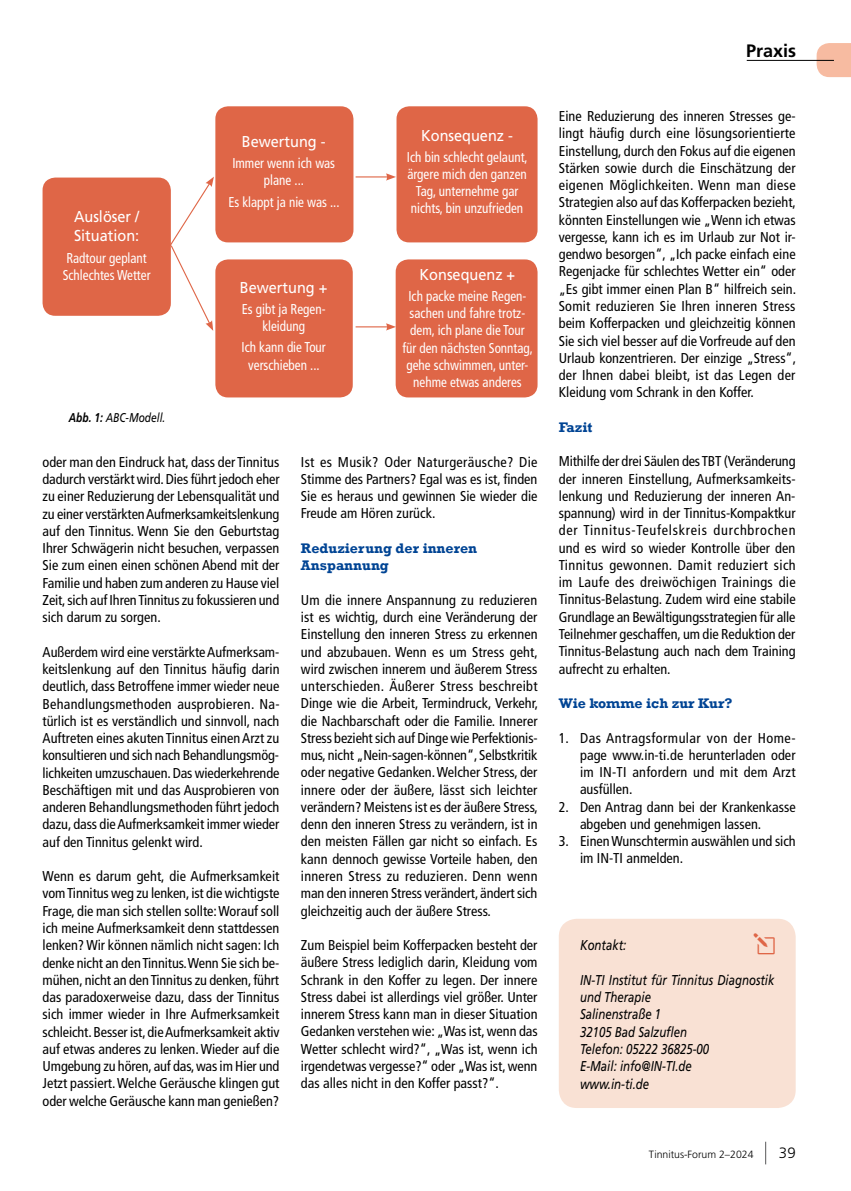
<style>
.page{position:relative;width:851px;height:1191px;background:#fff}
.page>*{position:absolute;margin:0;border:0;box-sizing:border-box;transform-origin:0 0}
.t1{font:21px "Elegant Icons";color:#df6647}
.t2{font:700 18px "Frutiger";color:#000}
.t3{font:15.75px/18.9px "Frutiger";color:#fff;scale:.92 1}
.t4{font:300 15px "Frutiger";color:#000}
.t5{font:condensed 14.25px/17.2px "Frutiger";color:#000;text-align:justify}
.t6{font:condensed 14.25px/17.1px "Frutiger";color:#fff;text-align:center;scale:.92 1}
.t7{font:italic 14.25px/17.2px "Frutiger";color:#000;scale:.8 1}
.t8{font:700 14.25px/17.2px "Rockwell";color:#004494}
.t9{font:italic 12.75px "Frutiger";color:#000;scale:.8 1}
.t10{font:300 10.5px "Frutiger";color:#000}
.s1{font-weight:700}
</style>
<div class="page">
<svg style="left:765px;top:1141px;width:1px;height:23px"></svg>
<div style="left:558px;top:918px;width:237px;height:190px;background:#f9e1d4;border-radius:18px"></div>
<svg style="left:816px;top:43px;width:34px;height:34px"></svg>
<hr style="left:746px;top:60px;width:87px;height:1px;background:#000">
<div style="left:43px;top:177px;width:128px;height:139px;background:#df6647;border-radius:13px"></div>
<div style="left:215px;top:106px;width:138px;height:136px;background:#df6647;border-radius:13px"></div>
<div style="left:215px;top:259px;width:138px;height:138px;background:#df6647;border-radius:13px"></div>
<div style="left:396px;top:106px;width:141px;height:136px;background:#df6647;border-radius:13px"></div>
<div style="left:395px;top:259px;width:142px;height:138px;background:#df6647;border-radius:13px"></div>
<hr style="left:355px;top:176px;width:33px;height:1px;background:#df6647">
<svg style="left:386px;top:173px;width:10px;height:8px"></svg>
<hr style="left:355px;top:326px;width:33px;height:1px;background:#df6647">
<svg style="left:386px;top:323px;width:10px;height:7px"></svg>
<svg style="left:168px;top:177px;width:46px;height:154px"></svg>
<p class="t2" style="left:746px;top:40px;width:52px">Praxis</p>
<p class="t3" style="left:74px;top:207px;width:72px">Auslöser /<br>Situation:</p>
<p class="t6" style="left:63px;top:249px;width:97px;text-align:left">Radtour geplant<br>Schlechtes Wetter</p>
<p class="t9" style="left:69px;top:410px;width:122px"><span class="s1">Abb. 1:</span> ABC-Modell.</p>
<p class="t3" style="left:242px;top:132px;width:93px">Bewertung -</p>
<p class="t6" style="left:232px;top:155px;width:113px">Immer wenn ich was plane ...</p>
<p class="t6" style="left:228px;top:193px;width:122px">Es klappt ja nie was ...</p>
<p class="t3" style="left:240px;top:277px;width:97px">Bewertung +</p>
<p class="t6" style="left:242px;top:300px;width:92px">Es gibt ja Regen&shy;kleidung</p>
<p class="t6" style="left:241px;top:339px;width:93px">Ich kann die Tour verschieben ...</p>
<p class="t3" style="left:421px;top:125px;width:101px">Konsequenz -</p>
<p class="t6" style="left:407px;top:148px;width:133px">Ich bin schlecht gelaunt, ärgere mich den ganzen<br>Tag, unternehme gar nichts, bin unzufrieden</p>
<p class="t3" style="left:419px;top:265px;width:105px">Konsequenz +</p>
<p class="t6" style="left:402px;top:288px;width:143px">Ich packe meine Regen&shy;sachen und fahre trotz&shy;dem, ich plane die Tour für den nächsten Sonntag, gehe schwimmen, unter&shy;nehme etwas anderes</p>
<p class="t5" style="left:43px;top:453px;width:238px">oder man den Eindruck hat, dass der Tinnitus dadurch verstärkt wird. Dies führt jedoch eher zu einer Reduzierung der Lebensqualität und zu einer verstärkten Aufmerksamkeitslenkung auf den Tinnitus. Wenn Sie den Geburtstag Ihrer Schwägerin nicht besuchen, verpassen Sie zum einen einen schönen Abend mit der Familie und haben zum anderen zu Hause viel Zeit, sich auf Ihren Tinnitus zu fokussieren und sich darum zu sorgen.</p>
<p class="t5" style="left:43px;top:643px;width:238px">Außerdem wird eine verstärkte Aufmerksam&shy;keitslenkung auf den Tinnitus häufig darin deutlich, dass Betroffene immer wieder neue Behandlungsmethoden ausprobieren. Na&shy;türlich ist es verständlich und sinnvoll, nach Auftreten eines akuten Tinnitus einen Arzt zu konsultieren und sich nach Behandlungsmög&shy;lichkeiten umzuschauen. Das wiederkehrende Beschäftigen mit und das Ausprobieren von anderen Behandlungsmethoden führt jedoch dazu, dass die Aufmerksamkeit immer wieder auf den Tinnitus gelenkt wird.</p>
<p class="t5" style="left:43px;top:867px;width:238px">Wenn es darum geht, die Aufmerksamkeit vom Tinnitus weg zu lenken, ist die wichtigste Frage, die man sich stellen sollte: Worauf soll ich meine Aufmerksamkeit denn stattdessen lenken? Wir können nämlich nicht sagen: Ich denke nicht an den Tinnitus. Wenn Sie sich be&shy;mühen, nicht an den Tinnitus zu denken, führt das paradoxerweise dazu, dass der Tinnitus sich immer wieder in Ihre Aufmerksamkeit schleicht. Besser ist, die Aufmerksamkeit aktiv auf etwas anderes zu lenken. Wieder auf die Umgebung zu hören, auf das, was im Hier und Jetzt passiert. Welche Geräusche klingen gut oder welche Geräusche kann man genießen?</p>
<p class="t5" style="left:301px;top:453px;width:238px">Ist es Musik? Oder Naturgeräusche? Die Stimme des Partners? Egal was es ist, finden Sie es heraus und gewinnen Sie wieder die Freude am Hören zurück.</p>
<p class="t8" style="left:301px;top:539px;width:178px">Reduzierung der inneren<br>Anspannung</p>
<p class="t5" style="left:301px;top:591px;width:238px">Um die innere Anspannung zu reduzieren ist es wichtig, durch eine Veränderung der Einstellung den inneren Stress zu erkennen und abzubauen. Wenn es um Stress geht, wird zwischen innerem und äußerem Stress unterschieden. Äußerer Stress beschreibt Dinge wie die Arbeit, Termindruck, Verkehr, die Nachbarschaft oder die Familie. Innerer Stress bezieht sich auf Dinge wie Perfektionis&shy;mus, nicht „Nein-sagen-können“, Selbstkritik oder negative Gedanken. Welcher Stress, der innere oder der äußere, lässt sich leichter verändern? Meistens ist es der äußere Stress, denn den inneren Stress zu verändern, ist in den meisten Fällen gar nicht so einfach. Es kann dennoch gewisse Vorteile haben, den inneren Stress zu reduzieren. Denn wenn man den inneren Stress verändert, ändert sich gleichzeitig auch der äußere Stress.</p>
<p class="t5" style="left:301px;top:936px;width:238px">Zum Beispiel beim Kofferpacken besteht der äußere Stress lediglich darin, Kleidung vom Schrank in den Koffer zu legen. Der innere Stress dabei ist allerdings viel größer. Unter innerem Stress kann man in dieser Situation Gedanken verstehen wie: „Was ist, wenn das Wetter schlecht wird?“, „Was ist, wenn ich irgendetwas vergesse?“ oder „Was ist, wenn das alles nicht in den Koffer passt?“.</p>
<p class="t5" style="left:558px;top:108px;width:239px">Eine Reduzierung des inneren Stresses ge&shy;lingt häufig durch eine lösungsorientierte Einstellung, durch den Fokus auf die eigenen Stärken sowie durch die Einschätzung der eigenen Möglichkeiten. Wenn man diese Strategien also auf das Kofferpacken bezieht, könnten Einstellungen wie „Wenn ich etwas vergesse, kann ich es im Urlaub zur Not ir&shy;gendwo besorgen“, „Ich packe einfach eine Regenjacke für schlechtes Wetter ein“ oder „Es gibt immer einen Plan B“ hilfreich sein.<br>Somit reduzieren Sie Ihren inneren Stress beim Kofferpacken und gleichzeitig können Sie sich viel besser auf die Vorfreude auf den Urlaub konzentrieren. Der einzige „Stress“, der Ihnen dabei bleibt, ist das Legen der Kleidung vom Schrank in den Koffer.</p>
<p class="t8" style="left:558px;top:418px;width:35px">Fazit</p>
<p class="t5" style="left:558px;top:453px;width:238px">Mithilfe der drei Säulen des TBT (Veränderung der inneren Einstellung, Aufmerksamkeits&shy;lenkung und Reduzierung der inneren An&shy;spannung) wird in der Tinnitus-Kompaktkur der Tinnitus-Teufelskreis durchbrochen und es wird so wieder Kontrolle über den Tinnitus gewonnen. Damit reduziert sich im Laufe des dreiwöchigen Trainings die Tinnitus-Belastung. Zudem wird eine stabile Grundlage an Bewältigungsstrategien für alle Teilnehmer geschaffen, um die Reduktion der Tinnitus-Belastung auch nach dem Training aufrecht zu erhalten.</p>
<p class="t8" style="left:558px;top:694px;width:175px">Wie komme ich zur Kur?</p>
<p class="t5" style="left:580px;top:729px;width:217px;text-indent:-21px">1. Das Antragsformular von der Home&shy;page www.in-ti.de herunterladen oder im IN-TI anfordern und mit dem Arzt ausfüllen.</p>
<p class="t5" style="left:580px;top:798px;width:217px;text-indent:-21px">2. Den Antrag dann bei der Krankenkasse abgeben und genehmigen lassen.</p>
<p class="t5" style="left:580px;top:832px;width:217px;text-indent:-21px">3. Einen Wunschtermin auswählen und sich im IN-TI anmelden.</p>
<h1 class="t1" style="left:753px;top:933px;width:22px">●</h1>
<p class="t7" style="left:580px;top:936px;width:59px">Kontakt:</p>
<p class="t7" style="left:580px;top:971px;width:244px">IN-TI Institut für Tinnitus Diagnostik und Therapie<br>Salinenstraße 1<br>32105 Bad Salzuflen<br>Telefon: 05222 36825-00<br>E-Mail: info@IN-TI.de<br>www.in-ti.de</p>
<p class="t10" style="left:648px;top:1148px;width:106px">Tinnitus-Forum 2–2024</p>
<p class="t4" style="left:778px;top:1144px;width:18px">39</p>
</div>
